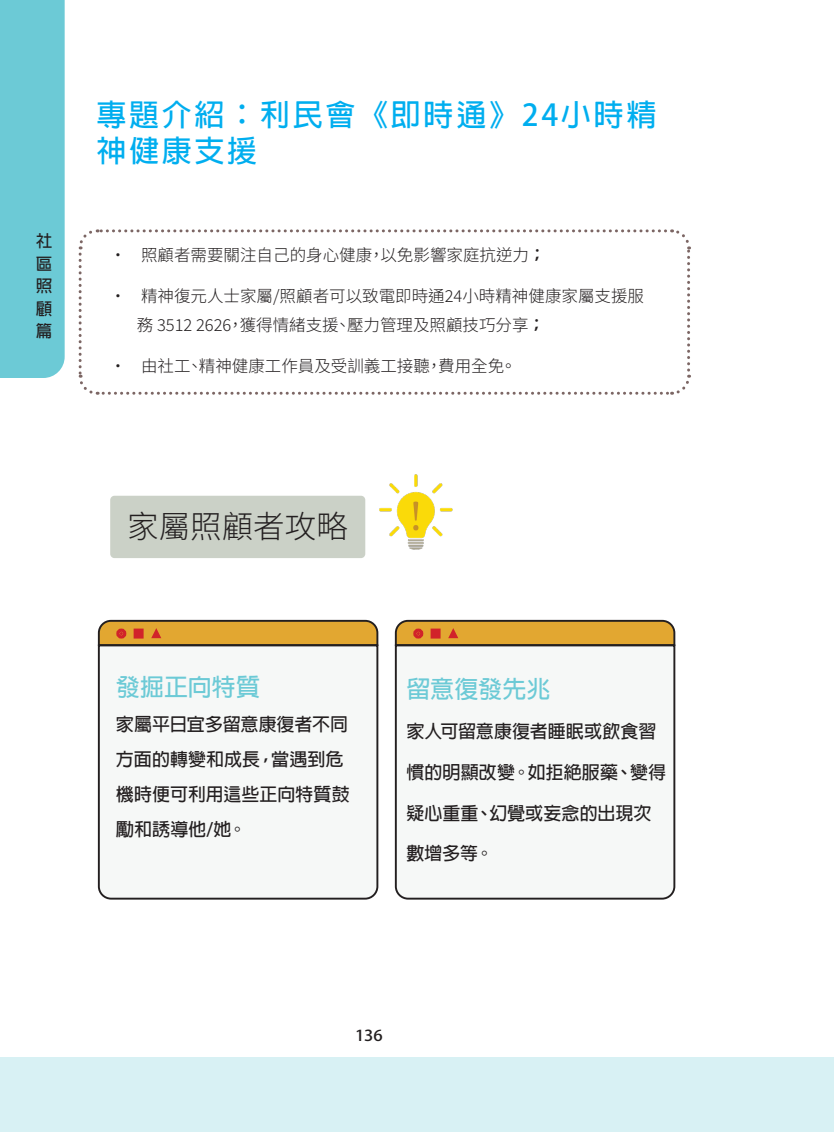
<style>
.page{position:relative;width:834px;height:1132px;background:#fff}
.page>*{position:absolute;margin:0;border:0;box-sizing:border-box;transform-origin:0 0}
.Tips_Box{font:300 31.5px "Source Han Sans HK";color:#231f20}
.大標題{font:700 30px/36px "Adobe Fan Heiti Std";letter-spacing:.09em;color:#00aeef}
.內文{font:700 24px "Adobe Fan Heiti Std";letter-spacing:-.005em;color:#6ccad6}
.內文-2{font:700 18px/35.1px "Adobe Fan Heiti Std";color:#231f20}
.t1{font:300 16.5px/28.5px "Source Han Sans HK";color:#231f20}
.t2{font:700 16.5px/22.5px "Adobe Fan Heiti Std";color:#231f20;text-align:justify}
.t3{font:700 15px "Adobe Fan Heiti Std";color:#231f20;scale:1.1 1}
.s1{font-family:"Adobe Fan Heiti Std";font-weight:700}
</style>
<div class="page">
<div style="left:0;top:0;width:65px;height:378px;background:#6ccad6"></div>
<div style="left:0;top:1056px;width:833px;height:75px;background:#d8f1f4"></div>
<svg style="left:78px;top:229px;width:613px;height:166px"></svg>
<img style="left:379px;top:474px;width:74px;height:76px">
<div style="left:110px;top:495px;width:255px;height:63px;background:#cbd1c7;border-radius:4px"></div>
<div style="left:394px;top:646px;width:282px;height:254px;background:#f6f8f7"></div>
<svg style="left:394px;top:619px;width:282px;height:27px;background:#c69237"></svg>
<div style="left:97px;top:646px;width:282px;height:254px;background:#f6f8f7"></div>
<svg style="left:97px;top:619px;width:282px;height:27px;background:#c69237"></svg>
<p class="t2" style="left:36px;top:230px;width:18px">社區照顧篇</p>
<p class="大標題" style="left:96px;top:98px;width:561px">專題介紹：利民會《即時通》24小時精神健康支援</p>
<p class="t1" style="left:110px;top:241px;width:437px">• 照顧者需要關注自己的身心健康，以免影響家庭抗逆力<span class="s1">；</span></p>
<p class="t1" style="left:137px;top:282px;width:508px;text-indent:-27px">• 精神復元人士家屬/照顧者可以致電即時通24小時精神健康家屬支援服務 3512 2626，獲得情緒支援、壓力管理及照顧技巧分享<span class="s1">；</span></p>
<p class="t1" style="left:110px;top:352px;width:408px">• 由社工、精神健康工作員及受訓義工接聽，費用全免。</p>
<p class="Tips_Box" style="left:127px;top:508px;width:222px">家屬照顧者攻略</p>
<p class="內文" style="left:116px;top:672px;width:146px">發掘正向特質</p>
<p class="內文-2" style="left:116px;top:707px;width:235px">家屬平日宜多留意康復者不同方面的轉變和成長，當遇到危機時便可利用這些正向特質鼓勵和誘導他/她。</p>
<p class="內文" style="left:406px;top:674px;width:145px">留意復發先兆</p>
<p class="內文-2" style="left:406px;top:714px;width:252px">家人可留意康復者睡眠或飲食習</p>
<p class="內文-2" style="left:406px;top:755px;width:261px">慣的明顯改變。如拒絕服藥、變得</p>
<p class="內文-2" style="left:406px;top:795px;width:246px">疑心重重、幻覺或妄念的出現次</p>
<p class="內文-2" style="left:406px;top:836px;width:89px">數增多等。</p>
<p class="t3" style="left:355px;top:1025px;width:27px">136</p>
</div>
